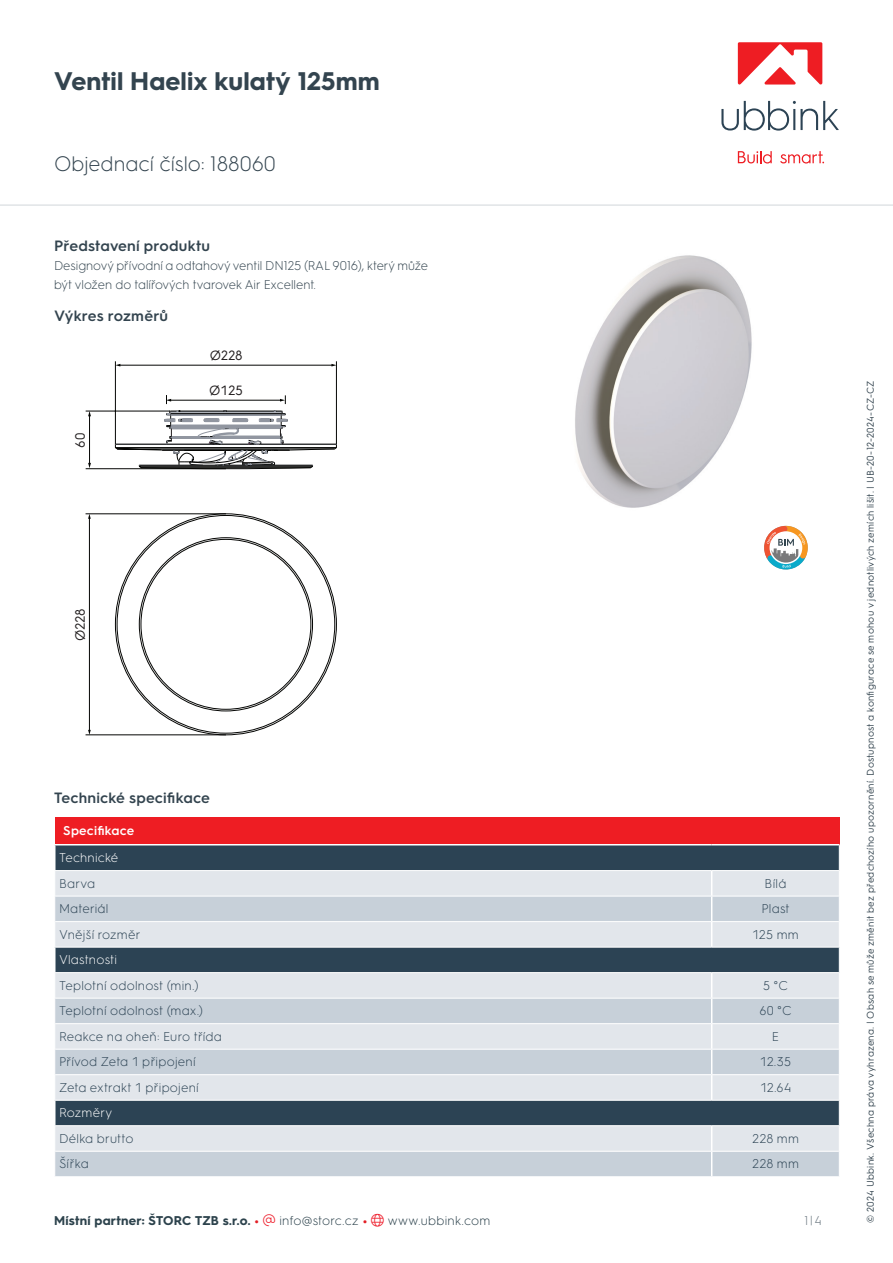
<style>
.page{position:relative;width:893px;height:1263px;background:#fff}
.page>*{position:absolute;margin:0;border:0;box-sizing:border-box;transform-origin:0 0}
.t1{font:700 25.5px "HGS3";letter-spacing:.005em;color:#33444f}
.t2{font:300 21px "HGS3";color:#33444f}
.t3{font:600 15px "HGS3";letter-spacing:.01em;color:#33444f}
.t4{font:13.5px "HGS3";color:#211d1e}
.t5{font:300 12.75px "HGS3";letter-spacing:.02em;color:#2c4354}
.t6{font:300 12.75px/19.2px "HGS3";color:#33444f}
.t7{font:700 12.75px "HGS3";letter-spacing:.015em;color:#2c424c}
.t8{font:300 12.75px "HGS3";letter-spacing:.01em;color:#fff}
.t9{font:600 12.75px "HGS3";letter-spacing:.015em;color:#fff}
.t10{font:300 12.75px "HGS3";color:#66737c}
.t11{font:9.75px "HGS3";letter-spacing:.03em;color:#33444f}
.s1{color:#e31e25}
.s2{color:#ee1f2d}
.s3{font-weight:300}
</style>
<div class="page">
<div style="left:55px;top:817px;width:784px;height:28px;background:#ee1d23"></div>
<div style="left:56px;top:845px;width:783px;height:25px;background:#2c4354"></div>
<div style="left:55px;top:871px;width:784px;height:25px;background:#e2e6eb"></div>
<svg style="left:55px;top:897px;width:784px;height:279px;background:#b8c1c9"></svg>
<hr style="left:54px;top:844px;width:658px;height:1px;background:#fff">
<hr style="left:712px;top:844px;width:127px;height:1px;background:#fff">
<hr style="left:55px;top:921px;width:657px;height:1px;background:#fff">
<hr style="left:712px;top:921px;width:127px;height:1px;background:#fff">
<svg style="left:711px;top:871px;width:1px;height:76px"></svg>
<hr style="left:54px;top:947px;width:658px;height:1px;background:#fff">
<hr style="left:712px;top:947px;width:128px;height:1px;background:#fff">
<hr style="left:54px;top:947px;width:2px;height:25px;background:#fff">
<hr style="left:54px;top:972px;width:658px;height:1px;background:#fff">
<hr style="left:712px;top:972px;width:128px;height:1px;background:#fff">
<hr style="left:55px;top:998px;width:657px;height:1px;background:#fff">
<hr style="left:712px;top:998px;width:127px;height:1px;background:#fff">
<hr style="left:55px;top:1023px;width:657px;height:1px;background:#fff">
<hr style="left:712px;top:1023px;width:127px;height:1px;background:#fff">
<hr style="left:55px;top:1049px;width:657px;height:1px;background:#fff">
<hr style="left:712px;top:1049px;width:127px;height:1px;background:#fff">
<hr style="left:55px;top:1074px;width:657px;height:1px;background:#fff">
<hr style="left:712px;top:1074px;width:127px;height:1px;background:#fff">
<svg style="left:711px;top:973px;width:1px;height:127px"></svg>
<hr style="left:54px;top:1100px;width:658px;height:1px;background:#fff">
<hr style="left:712px;top:1100px;width:128px;height:1px;background:#fff">
<hr style="left:54px;top:1101px;width:2px;height:24px;background:#fff">
<hr style="left:54px;top:1125px;width:658px;height:1px;background:#fff">
<hr style="left:712px;top:1125px;width:128px;height:1px;background:#fff">
<hr style="left:55px;top:1151px;width:657px;height:1px;background:#fff">
<hr style="left:712px;top:1151px;width:127px;height:1px;background:#fff">
<svg style="left:711px;top:1126px;width:1px;height:50px"></svg>
<svg style="left:839px;top:845px;width:1px;height:281px"></svg>
<svg style="left:764px;top:525px;width:44px;height:45px"></svg>
<img style="left:575px;top:255px;width:177px;height:253px">
<svg style="left:114px;top:513px;width:223px;height:223px"></svg>
<hr style="left:89px;top:415px;width:1px;height:49px;background:#040503">
<hr style="left:115px;top:361px;width:1px;height:83px;background:#040503">
<hr style="left:86px;top:468px;width:140px;height:1px;background:#040503">
<hr style="left:86px;top:411px;width:84px;height:1px;background:#040503">
<hr style="left:170px;top:400px;width:111px;height:1px;background:#040503">
<svg style="left:166px;top:395px;width:5px;height:9px"></svg>
<svg style="left:280px;top:395px;width:6px;height:9px"></svg>
<hr style="left:119px;top:365px;width:213px;height:1px;background:#040503">
<hr style="left:336px;top:361px;width:1px;height:83px;background:#040503">
<hr style="left:89px;top:518px;width:1px;height:213px;background:#040503">
<svg style="left:88px;top:514px;width:3px;height:5px"></svg>
<hr style="left:86px;top:734px;width:140px;height:1px;background:#040503">
<hr style="left:86px;top:513px;width:140px;height:1px;background:#040503">
<svg style="left:114px;top:410px;width:223px;height:59px"></svg>
<hr style="left:0;top:204px;width:893px;height:2px;background:#e1e4e6">
<svg style="left:721px;top:101px;width:118px;height:30px"></svg>
<svg style="left:738px;top:151px;width:34px;height:13px"></svg>
<svg style="left:780px;top:151px;width:44px;height:13px"></svg>
<svg style="left:738px;top:42px;width:84px;height:43px"></svg>
<h1 class="t1" style="left:54px;top:63px;width:327px">Ventil Haelix kulatý 125mm</h1>
<h2 class="t2" style="left:54px;top:150px;width:223px">Objednací číslo: 188060</h2>
<p class="t3" style="left:54px;top:235px;width:157px">Představení produktu</p>
<p class="t6" style="left:54px;top:255px;width:376px">Designový přívodní a odtahový ventil DN125 (RAL 9016), který může být vložen do talířových tvarovek Air Excellent.</p>
<p class="t3" style="left:54px;top:305px;width:116px">Výkres rozměrů</p>
<p class="t4" style="left:71px;top:448px;width:16px;rotate:-90deg">60</p>
<p class="t4" style="left:71px;top:641px;width:34px;rotate:-90deg">Ø228</p>
<p class="t4" style="left:210px;top:346px;width:34px">Ø228</p>
<p class="t4" style="left:209px;top:381px;width:35px">Ø125</p>
<p class="t3" style="left:54px;top:787px;width:158px">Technické specifikace</p>
<p class="t9" style="left:63px;top:821px;width:73px">Specifikace</p>
<p class="t8" style="left:59px;top:848px;width:61px">Technické</p>
<p class="t5" style="left:59px;top:874px;width:38px">Barva</p>
<p class="t5" style="left:764px;top:874px;width:23px">Bílá</p>
<p class="t5" style="left:59px;top:900px;width:51px">Materiál</p>
<p class="t5" style="left:761px;top:900px;width:30px">Plast</p>
<p class="t5" style="left:59px;top:925px;width:83px">Vnější rozměr</p>
<p class="t5" style="left:752px;top:925px;width:48px">125 mm</p>
<p class="t8" style="left:59px;top:951px;width:59px">Vlastnosti</p>
<p class="t5" style="left:59px;top:976px;width:141px">Teplotní odolnost (min.)</p>
<p class="t5" style="left:763px;top:976px;width:27px">5 °C</p>
<p class="t5" style="left:59px;top:1002px;width:146px">Teplotní odolnost (max.)</p>
<p class="t5" style="left:759px;top:1002px;width:34px">60 °C</p>
<p class="t5" style="left:59px;top:1027px;width:164px">Reakce na oheň: Euro třída</p>
<p class="t5" style="left:772px;top:1027px;width:9px">E</p>
<p class="t5" style="left:59px;top:1053px;width:138px">Přívod Zeta 1 připojení</p>
<p class="t5" style="left:760px;top:1053px;width:33px">12.35</p>
<p class="t5" style="left:59px;top:1078px;width:141px">Zeta extrakt 1 připojení</p>
<p class="t5" style="left:760px;top:1078px;width:33px">12.64</p>
<p class="t8" style="left:59px;top:1104px;width:55px">Rozměry</p>
<p class="t5" style="left:59px;top:1130px;width:76px">Délka brutto</p>
<p class="t5" style="left:752px;top:1130px;width:49px">228 mm</p>
<p class="t5" style="left:59px;top:1155px;width:31px">Šířka</p>
<p class="t5" style="left:752px;top:1155px;width:49px">228 mm</p>
<p class="t7" style="left:54px;top:1211px;width:438px">Místní partner: ŠTORC TZB s.r.o. <span class="s1">•</span> <span class="s2">▼</span> <span class="s3">info@storc.cz</span> <span class="s1">•</span> <span class="s2">●□</span> <span class="s3">www.ubbink.com</span></p>
<p class="t10" style="left:804px;top:1211px;width:19px">1|4</p>
<p class="t11" style="left:864px;top:1222px;width:844px;rotate:-90deg">© 2024 Ubbink. Všechna práva vyhrazena. | Obsah se může změnit bez předchozího upozornění. Dostupnost a konfigurace se mohou v jednotlivých zemích lišit. | UB-20-12-2024-CZ-CZ</p>
</div>
